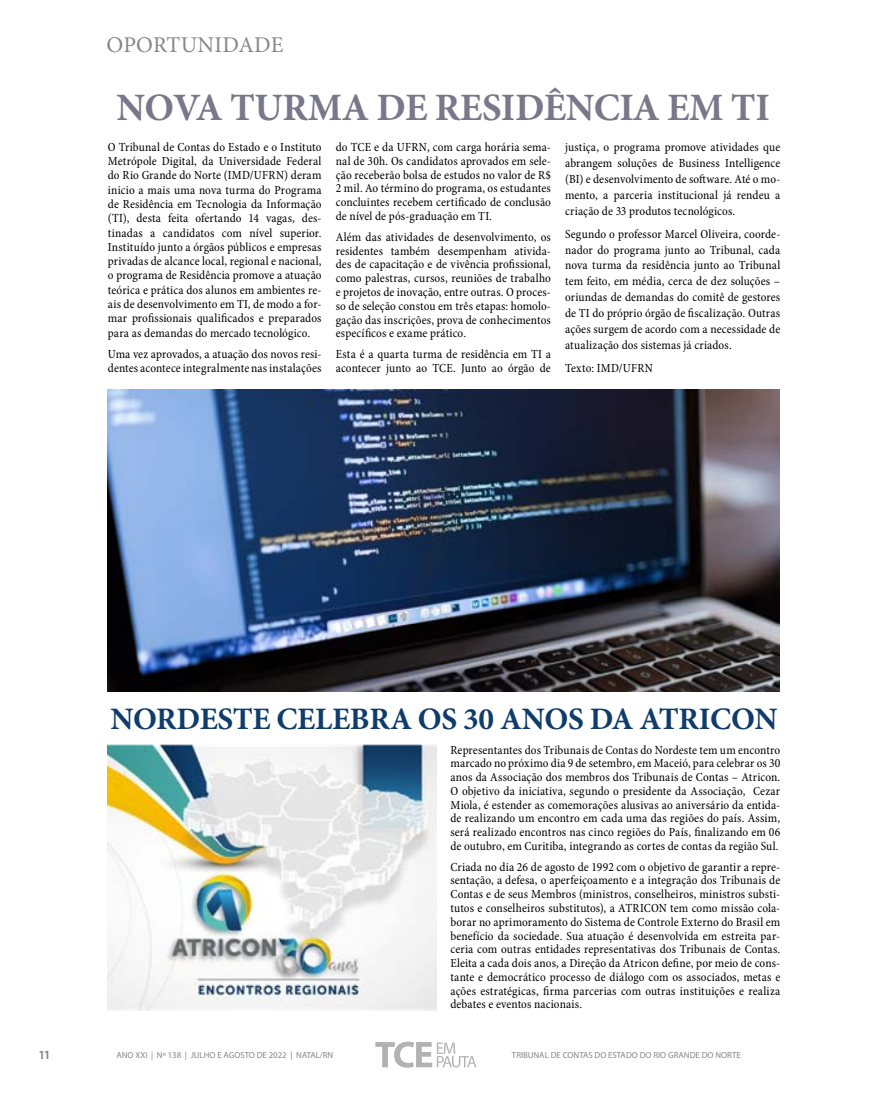
<style>
.page{position:relative;width:869px;height:1099px;background:#fff}
.page>*{position:absolute;margin:0;border:0;box-sizing:border-box;transform-origin:0 0}
.t1{font:700 38.75px "Minion Pro";letter-spacing:-.01em;color:#78788a}
.t2{font:700 31.25px "Minion Pro";letter-spacing:-.01em;color:#0f3c6b}
.t3{font:22.5px "Minion Pro";letter-spacing:.01em;color:#878787}
.t4{font:condensed 12.5px/13.8px "Minion Pro";letter-spacing:.01em;color:#000;text-align:justify}
.t5{font:700 condensed 12.5px "Myriad Pro";color:#878787}
.t6{font:8.75px "Myriad Pro";color:#878787}
</style>
<div class="page">
<svg style="left:375px;top:1041px;width:101px;height:26px"></svg>
<img style="left:108px;top:745px;width:328px;height:265px">
<img style="left:107px;top:390px;width:672px;height:301px">
<h3 class="t3" style="left:106px;top:30px;width:178px">OPORTUNIDADE</h3>
<h1 class="t1" style="left:117px;top:81px;width:654px">NOVA TURMA DE RESIDÊNCIA EM TI</h1>
<p class="t4" style="left:335px;top:140px;width:216px">do TCE e da UFRN, com carga horária sema&shy;nal de 30h. Os candidatos aprovados em sele&shy;ção receberão bolsa de estudos no valor de R$ 2 mil. Ao término do programa, os estudantes concluintes recebem certificado de conclusão de nível de pós-graduação em TI.</p>
<p class="t4" style="left:335px;top:230px;width:216px">Além das atividades de desenvolvimento, os residentes também desempenham ativida&shy;des de capacitação e de vivência profissional, como palestras, cursos, reuniões de trabalho e projetos de inovação, entre outras. O proces&shy;so de seleção constou em três etapas: homolo&shy;gação das inscrições, prova de conhecimentos específicos e exame prático.</p>
<p class="t4" style="left:335px;top:348px;width:216px">Esta é a quarta turma de residência em TI a acontecer junto ao TCE. Junto ao órgão de</p>
<p class="t4" style="left:565px;top:139px;width:216px;line-height:15.9px">justiça, o programa promove atividades que abrangem soluções de Business Intelligence (BI) e desenvolvimento de software. Até o mo&shy;mento, a parceria institucional já rendeu a criação de 33 produtos tecnológicos.</p>
<p class="t4" style="left:565px;top:226px;width:216px;line-height:15.9px">Segundo o professor Marcel Oliveira, coorde&shy;nador do programa junto ao Tribunal, cada nova turma da residência junto ao Tribunal tem feito, em média, cerca de dez soluções – oriundas de demandas do comitê de gestores de TI do próprio órgão de fiscalização. Outras ações surgem de acordo com a necessidade de atualização dos sistemas já criados.</p>
<p class="t4" style="left:565px;top:361px;width:89px">Texto: IMD/UFRN</p>
<p class="t4" style="left:108px;top:140px;width:215px;line-height:14.2px">O Tribunal de Contas do Estado e o Instituto Metrópole Digital, da Universidade Federal do Rio Grande do Norte (IMD/UFRN) deram inicio a mais uma nova turma do Programa de Residência em Tecnologia da Informação (TI), desta feita ofertando 14 vagas, des&shy;tinadas a candidatos com nível superior.<br>Instituído junto a órgãos públicos e empresas privadas de alcance local, regional e nacional, o programa de Residência promove a atuação teórica e prática dos alunos em ambientes re&shy;ais de desenvolvimento em TI, de modo a for&shy;mar profissionais qualificados e preparados para as demandas do mercado tecnológico.</p>
<p class="t4" style="left:108px;top:347px;width:215px;line-height:14.2px">Uma vez aprovados, a atuação dos novos resi&shy;dentes acontece integralmente nas instalações</p>
<h2 class="t2" style="left:110px;top:697px;width:668px">NORDESTE CELEBRA OS 30 ANOS DA ATRICON</h2>
<p class="t4" style="left:450px;top:742px;width:331px">Representantes dos Tribunais de Contas do Nordeste tem um encontro marcado no próximo dia 9 de setembro, em Maceió, para celebrar os 30 anos da Associação dos membros dos Tribunais de Contas – Atricon.<br>O objetivo da iniciativa, segundo o presidente da Associação, Cezar Miola, é estender as comemorações alusivas ao aniversário da entida&shy;de realizando um encontro em cada uma das regiões do país. Assim, será realizado encontros nas cinco regiões do País, finalizando em 06 de outubro, em Curitiba, integrando as cortes de contas da região Sul.</p>
<p class="t4" style="left:450px;top:860px;width:331px">Criada no dia 26 de agosto de 1992 com o objetivo de garantir a repre&shy;sentação, a defesa, o aperfeiçoamento e a integração dos Tribunais de Contas e de seus Membros (ministros, conselheiros, ministros substi&shy;tutos e conselheiros substitutos), a ATRICON tem como missão cola&shy;borar no aprimoramento do Sistema de Controle Externo do Brasil em benefício da sociedade. Sua atuação é desenvolvida em estreita par&shy;ceria com outras entidades representativas dos Tribunais de Contas.<br>Eleita a cada dois anos, a Direção da Atricon define, por meio de cons&shy;tante e democrático processo de diálogo com os associados, metas e ações estratégicas, firma parcerias com outras instituições e realiza debates e eventos nacionais.</p>
<p class="t5" style="left:39px;top:1047px;width:12px">11</p>
<p class="t6" style="left:116px;top:1049px;width:218px">ANO XXI | Nº 138 | JULHO E AGOSTO DE 2022 | NATAL/RN</p>
<p class="t6" style="left:511px;top:1049px;width:230px">TRIBUNAL DE CONTAS DO ESTADO DO RIO GRANDE DO NORTE</p>
</div>
